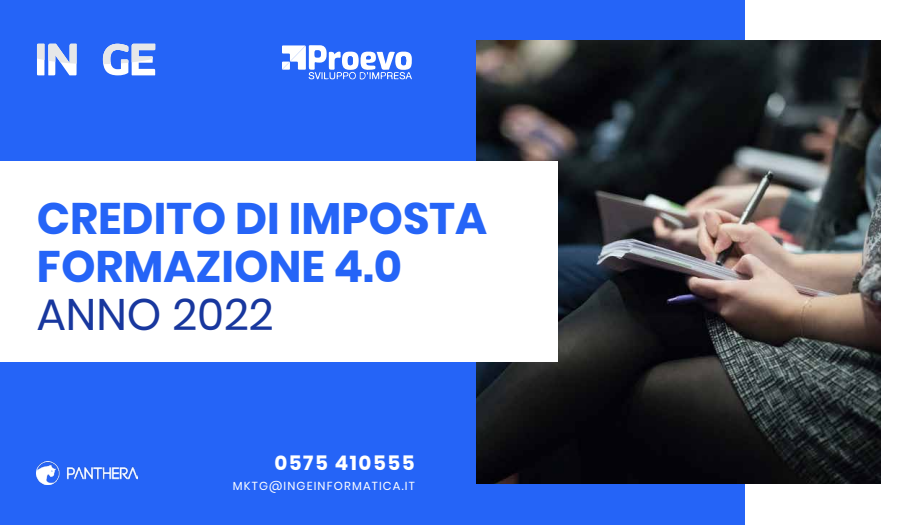
<style>
.page{position:relative;width:919px;height:525px;background:#fff}
.page>*{position:absolute;margin:0;border:0;box-sizing:border-box;transform-origin:0 0}
.t1{font:700 44px/48px "Poppins";color:#2564f7}
.t2{font:44px "Poppins";color:#18379e}
.t3{font:700 20px "Poppins";letter-spacing:.075em;color:#fff}
.t4{font:11.6px "Poppins";letter-spacing:.1em;color:#fff}
</style>
<div class="page">
<div style="left:0;top:0;width:744px;height:524px;background:#2564f7"></div>
<img style="left:476px;top:40px;width:403px;height:442px">
<div style="left:0;top:161px;width:557px;height:200px;background:#fff"></div>
<svg style="left:37px;top:44px;width:39px;height:31px"></svg>
<svg style="left:103px;top:44px;width:52px;height:31px"></svg>
<img style="left:37px;top:461px;width:101px;height:23px">
<svg style="left:282px;top:45px;width:130px;height:35px"></svg>
<p class="t1" style="left:37px;top:194px;width:451px">CREDITO DI IMPOSTA<br>FORMAZIONE 4.0</p>
<p class="t2" style="left:37px;top:288px;width:238px">ANNO 2022</p>
<p class="t3" style="left:274px;top:451px;width:142px">0575 410555</p>
<p class="t4" style="left:233px;top:478px;width:183px">MKTG@INGEINFORMATICA.IT</p>
</div>
